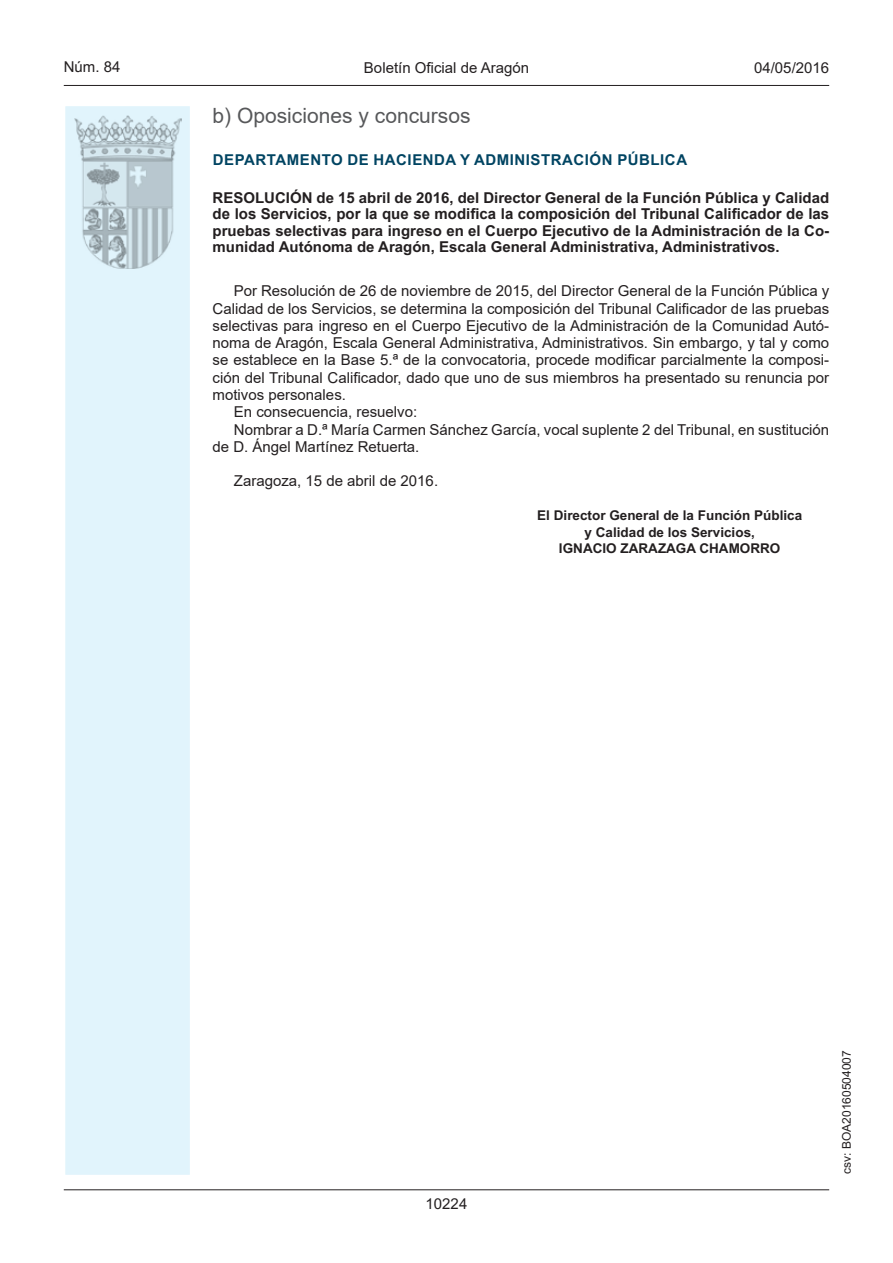
<style>
.page{position:relative;width:893px;height:1263px;background:#fff}
.page>*{position:absolute;margin:0;border:0;box-sizing:border-box;transform-origin:0 0}
.t1{font:21px "Arial";color:#57585a}
.t2{font:15px "Arial";color:#231f20}
.t3{font:700 15px/16.5px "Arial";color:#231f20}
.t4{font:15px "Arial Bold MT2";color:#231f20}
.t5{font:700 15px "Arial";letter-spacing:.035em;color:#004462}
.t6{font:15px "Arial MT2";color:#231f20}
.t7{font:700 13.5px/16.5px "Arial";color:#231f20;text-align:center}
.t8{font:12px "Arial MT2";color:#231f20}
.s1{font-family:"Arial MT2"}
</style>
<div class="page">
<hr style="left:64px;top:85px;width:765px;height:1px;background:#231f20">
<div style="left:64px;top:105px;width:127px;height:1071px;background:#e1f4fc;border:2px solid #fff"></div>
<img style="left:75px;top:115px;width:106px;height:153px">
<hr style="left:64px;top:1189px;width:765px;height:1px;background:#231f20">
<p class="t6" style="left:64px;top:57px;width:58px">Núm. 84</p>
<p class="t2" style="left:364px;top:57px;width:167px">Boletín Oficial de Aragón</p>
<p class="t6" style="left:754px;top:57px;width:77px">04/05/2016</p>
<h1 class="t1" style="left:213px;top:101px;width:259px">b) Oposiciones y concursos</h1>
<p class="t5" style="left:213px;top:149px;width:476px">DEPARTAMENTO DE HACIENDA Y ADMINISTRACIÓN PÚBLICA</p>
<p class="t3" style="left:213px;top:189px;width:618px">RESOLUCIÓN de 15 abril de 2016, del Director General de la Función Pública y Calidad</p>
<p class="t4" style="left:213px;top:203px;width:618px">de los Servicios, por la que se modifica la composición del Tribunal Calificador de las</p>
<p class="t3" style="left:213px;top:222px;width:618px">pruebas selectivas para ingreso en el Cuerpo Ejecutivo de la Administración de la Co&shy;munidad Autónoma de Aragón, Escala General Administrativa, Administrativos.</p>
<p class="t2" style="left:234px;top:281px;width:597px">Por Resolución de 26 de noviembre de 2015, del Director General de la Función Pública y</p>
<p class="t2" style="left:213px;top:298px;width:618px">Calidad de los Servicios, se determina la composición del Tribunal Calificador de las pruebas</p>
<p class="t2" style="left:213px;top:315px;width:618px">selectivas para ingreso en el Cuerpo Ejecutivo de la Administración de la Comunidad Autó<span class="s1">-</span></p>
<p class="t2" style="left:213px;top:333px;width:618px">noma de Aragón, Escala General Administrativa, Administrativos. Sin embargo, y tal y como</p>
<p class="t2" style="left:213px;top:350px;width:618px">se establece en la Base 5.ª de la convocatoria, procede modificar parcialmente la composi<span class="s1">-</span></p>
<p class="t2" style="left:213px;top:367px;width:618px">ción del Tribunal Calificador, dado que uno de sus miembros ha presentado su renuncia por</p>
<p class="t2" style="left:213px;top:384px;width:135px">motivos personales.</p>
<p class="t2" style="left:234px;top:402px;width:185px">En consecuencia, resuelvo:</p>
<p class="t2" style="left:234px;top:419px;width:597px">Nombrar a D.ª María Carmen Sánchez García, vocal suplente 2 del Tribunal, en sustitución</p>
<p class="t2" style="left:213px;top:436px;width:208px">de D. Ángel Martínez Retuerta.</p>
<p class="t2" style="left:234px;top:471px;width:206px">Zaragoza, 15 de abril de 2016.</p>
<p class="t7" style="left:537px;top:507px;width:266px">El Director General de la Función Pública y Calidad de los Servicios,<br>IGNACIO ZARAZAGA CHAMORRO</p>
<p class="t6" style="left:426px;top:1193px;width:43px">10224</p>
<p class="t8" style="left:838px;top:1174px;width:125px;rotate:-90deg">csv: BOA20160504007</p>
</div>
